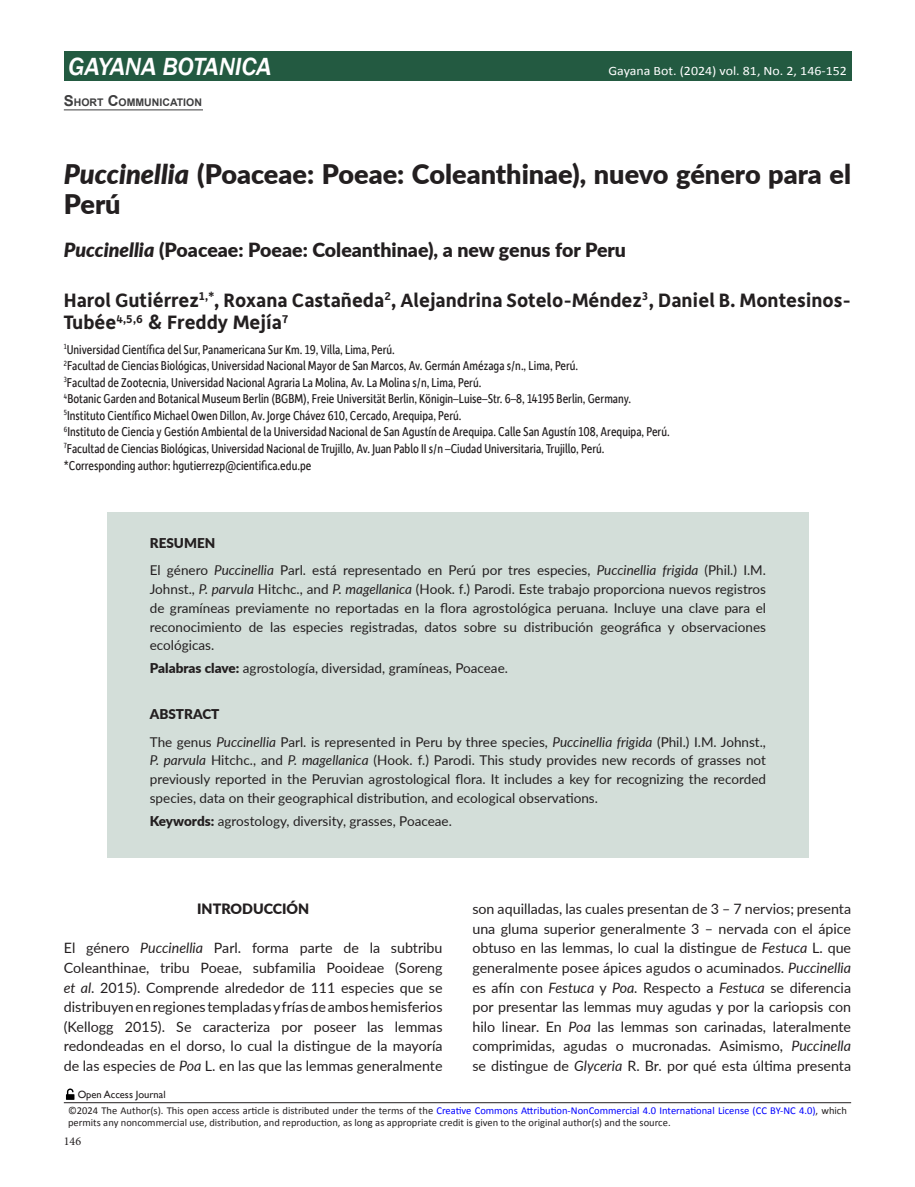
<style>
.page{position:relative;width:915px;height:1187px;background:#fff}
.page>*{position:absolute;margin:0;border:0;box-sizing:border-box;transform-origin:0 0}
.t1{font:900 27px/30px "Lato";color:#231f20}
.t2{font:italic 500 25.5px "Franklin Gothic";letter-spacing:-.015em;color:#fff}
.Normal_wrd_5{font:700 19.5px/22.5px "Depot";color:#231f20}
.t3{font:900 19.5px "Lato";color:#231f20}
.Normal_wrd_5-2{font:14.25px/19.5px "Lato";color:#231f20;text-align:justify}
.Normal_wrd_5-3{font:900 14.25px "Lato";color:#231f20}
.Normal_wrd_5-4{font:13.5px/18.8px "Lato";color:#231f20;text-align:justify}
.Normal_wrd_5-5{font:13.5px "Depot New Condensed";color:#231f20}
.Normal_wrd_5-6{font:900 13.5px "Lato";color:#231f20}
.t4{font:12.9px "Calibri";color:#fff;scale:1.08 1}
.t5{font:12px "Minion Pro";color:#231f20}
.t6{font:10.5px/12px "Calibri";color:#231f20}
.t7{font:700 10.5px "Arial";color:#3e3e3f}
.t8{font:10.5px "Gill Sans";color:#231f20}
.s1{font-size:15px}
.s2{font-style:italic}
.s3{font-weight:900}
.s4{color:#00f}
</style>
<div class="page">
<hr style="left:64px;top:1102px;width:786px;height:1px;background:#231f20">
<svg style="left:66px;top:1088px;width:8px;height:11px"></svg>
<div style="left:64px;top:51px;width:786px;height:30px;background:#235a41"></div>
<div style="left:107px;top:512px;width:701px;height:345px;background:#d3ded9"></div>
<hr style="left:64px;top:109px;width:139px;height:1px;background:#3e3e3f">
<h2 class="t2" style="left:68px;top:50px;width:205px">GAYANA BOTANICA</h2>
<p class="t4" style="left:608px;top:62px;width:222px">Gayana Bot. (2024) vol. 81, No. 2, 146-152</p>
<p class="t7" style="left:64px;top:95px;width:139px"><span class="s1">S</span>HORT <span class="s1">C</span>OMMUNICATION</p>
<p class="t1" style="left:64px;top:158px;width:788px"><span class="s2">Puccinellia</span> (Poaceae: Poeae: Coleanthinae), nuevo género para el<br>Perú</p>
<p class="t3" style="left:64px;top:235px;width:563px"><span class="s2">Puccinellia</span> (Poaceae: Poeae: Coleanthinae), a new genus for Peru</p>
<p class="Normal_wrd_5" style="left:64px;top:288px;width:788px">Harol Gutiérrez<sup>1,*</sup>, Roxana Castañeda<sup>2</sup>, Alejandrina Sotelo-Méndez<sup>3</sup>, Daniel B. Montesinos-<br>Tubée<sup>4,5,6</sup> &amp; Freddy Mejía<sup>7</sup></p>
<p class="Normal_wrd_5-5" style="left:64px;top:340px;width:332px"><sup>1</sup>Universidad Científica del Sur, Panamericana Sur Km. 19, Villa, Lima, Perú.</p>
<p class="Normal_wrd_5-5" style="left:64px;top:357px;width:516px"><sup>2</sup>Facultad de Ciencias Biológicas, Universidad Nacional Mayor de San Marcos, Av. Germán Amézaga s/n., Lima, Perú.</p>
<p class="Normal_wrd_5-5" style="left:64px;top:373px;width:419px"><sup>3</sup>Facultad de Zootecnia, Universidad Nacional Agraria La Molina, Av. La Molina s/n, Lima, Perú.</p>
<p class="Normal_wrd_5-5" style="left:64px;top:390px;width:568px"><sup>4</sup>Botanic Garden and Botanical Museum Berlin (BGBM), Freie Universität Berlin, Königin–Luise–Str. 6–8, 14195 Berlin, Germany.</p>
<p class="Normal_wrd_5-5" style="left:64px;top:406px;width:399px"><sup>5</sup>Instituto Científico Michael Owen Dillon, Av. Jorge Chávez 610, Cercado, Arequipa, Perú.</p>
<p class="Normal_wrd_5-5" style="left:64px;top:423px;width:607px"><sup>6</sup>Instituto de Ciencia y Gestión Ambiental de la Universidad Nacional de San Agustín de Arequipa. Calle San Agustín 108, Arequipa, Perú.</p>
<p class="Normal_wrd_5-5" style="left:64px;top:439px;width:542px"><sup>7</sup>Facultad de Ciencias Biológicas, Universidad Nacional de Trujillo, Av. Juan Pablo II s/n –Ciudad Universitaria, Trujillo, Perú.</p>
<p class="Normal_wrd_5-5" style="left:64px;top:456px;width:249px">*Corresponding author: hgutierrezp@cientifica.edu.pe</p>
<p class="Normal_wrd_5-6" style="left:150px;top:533px;width:67px">RESUMEN</p>
<p class="Normal_wrd_5-4" style="left:150px;top:560px;width:617px">El género <span class="s2">Puccinellia</span> Parl. está representado en Perú por tres especies, <span class="s2">Puccinellia frigida</span> (Phil.) I.M.<br>Johnst., <span class="s2">P. parvula</span> Hitchc., and <span class="s2">P. magellanica</span> (Hook. f.) Parodi. Este trabajo proporciona nuevos registros de gramíneas previamente no reportadas en la flora agrostológica peruana. Incluye una clave para el reconocimiento de las especies registradas, datos sobre su distribución geográfica y observaciones ecológicas.</p>
<p class="Normal_wrd_5-4" style="left:150px;top:658px;width:359px"><span class="s3">Palabras clave:</span> agrostología, diversidad, gramíneas, Poaceae.</p>
<p class="Normal_wrd_5-6" style="left:150px;top:704px;width:71px">ABSTRACT</p>
<p class="Normal_wrd_5-4" style="left:150px;top:731px;width:617px">The genus <span class="s2">Puccinellia</span> Parl. is represented in Peru by three species, <span class="s2">Puccinellia frigida</span> (Phil.) I.M. Johnst., <span class="s2">P. parvula</span> Hitchc., and <span class="s2">P. magellanica</span> (Hook. f.) Parodi. This study provides new records of grasses not previously reported in the Peruvian agrostological flora. It includes a key for recognizing the recorded species, data on their geographical distribution, and ecological observations.</p>
<p class="Normal_wrd_5-4" style="left:150px;top:811px;width:303px"><span class="s3">Keywords:</span> agrostology, diversity, grasses, Poaceae.</p>
<p class="Normal_wrd_5-3" style="left:197px;top:898px;width:114px">INTRODUCCIÓN</p>
<p class="Normal_wrd_5-2" style="left:64px;top:937px;width:380px">El género <span class="s2">Puccinellia</span> Parl. forma parte de la subtribu Coleanthinae, tribu Poeae, subfamilia Pooideae (Soreng <span class="s2">et al</span>. 2015). Comprende alrededor de 111 especies que se distribuyen en regiones templadas y frías de ambos hemisferios (Kellogg 2015). Se caracteriza por poseer las lemmas redondeadas en el dorso, lo cual la distingue de la mayoría de las especies de <span class="s2">Poa</span> L. en las que las lemmas generalmente</p>
<p class="Normal_wrd_5-2" style="left:472px;top:898px;width:380px">son aquilladas, las cuales presentan de 3 – 7 nervios; presenta una gluma superior generalmente 3 – nervada con el ápice obtuso en las lemmas, lo cual la distingue de <span class="s2">Festuca</span> L. que generalmente posee ápices agudos o acuminados. <span class="s2">Puccinellia </span>es afín con <span class="s2">Festuca</span> y <span class="s2">Poa.</span> Respecto a <span class="s2">Festuca</span> se diferencia por presentar las lemmas muy agudas y por la cariopsis con hilo linear<span class="s2">.</span> En <span class="s2">Poa</span> las lemmas son carinadas, lateralmente comprimidas, agudas o mucronadas. Asimismo, <span class="s2">Puccinella </span>se distingue de <span class="s2">Glyceria</span> R. Br. por qué esta última presenta</p>
<p class="t8" style="left:78px;top:1087px;width:89px">Open Access Journal</p>
<p class="t6" style="left:68px;top:1103px;width:780px">©2024 The Author(s). This open access article is distributed under the terms of the <span class="s4">Creative Commons Attribution-NonCommercial 4.0 International License (CC BY-NC 4.0)</span>, which permits any noncommercial use, distribution, and reproduction, as long as appropriate credit is given to the original author(s) and the source.</p>
<p class="t5" style="left:64px;top:1132px;width:19px">146</p>
</div>
